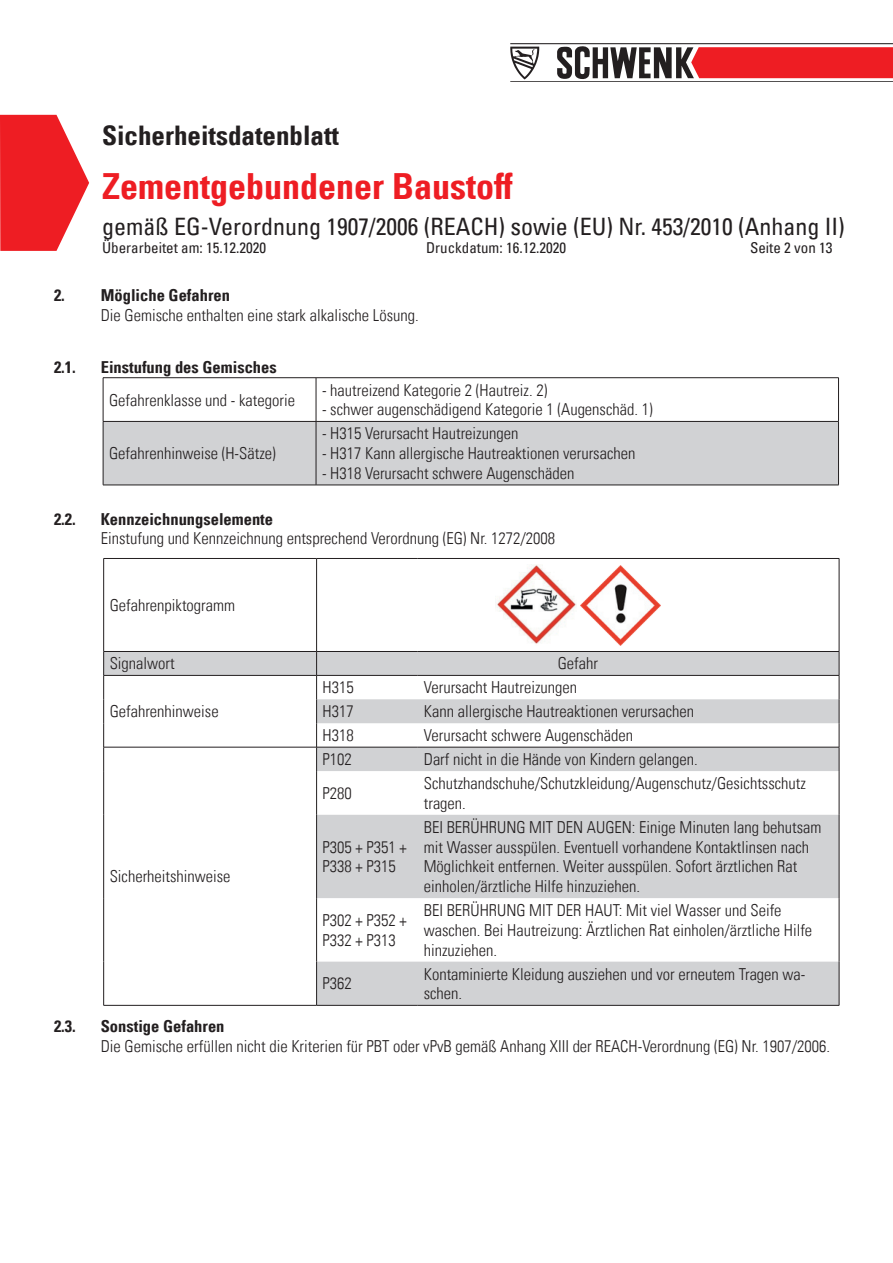
<style>
.page{position:relative;width:893px;height:1263px;background:#fff}
.page>*{position:absolute;margin:0;border:0;box-sizing:border-box;transform-origin:0 0}
.t1{font:36px "Univers Com 67 Bold Cond";color:#ee1d23}
.t2{font:27px "Univers Com 67 Bold Cond";color:#231f20}
.t3{font:condensed 24px "Univers Com 57";color:#231f20}
.t4{font:16.5px/19.8px "Univers Com 47 Light Cond";color:#231f20}
.t5{font:16.5px "Univers Com 67 Bold Cond";color:#231f20}
.t6{font:condensed 15px "Univers Com 57";color:#231f20}
</style>
<div class="page">
<hr style="left:510px;top:81px;width:383px;height:1px;background:#231f20">
<hr style="left:510px;top:43px;width:383px;height:1px;background:#231f20">
<svg style="left:510px;top:47px;width:29px;height:32px"></svg>
<svg style="left:557px;top:46px;width:336px;height:33px"></svg>
<svg style="left:0;top:115px;width:89px;height:136px"></svg>
<svg style="left:104px;top:378px;width:734px;height:43px"></svg>
<div style="left:104px;top:422px;width:734px;height:63px;background:#d1d2d4"></div>
<hr style="left:103px;top:377px;width:213px;height:1px;background:#231f20">
<hr style="left:103px;top:378px;width:1px;height:43px;background:#231f20">
<hr style="left:316px;top:377px;width:523px;height:1px;background:#231f20">
<hr style="left:316px;top:378px;width:1px;height:43px;background:#231f20">
<hr style="left:838px;top:378px;width:1px;height:43px;background:#231f20">
<hr style="left:103px;top:421px;width:213px;height:1px;background:#231f20">
<hr style="left:103px;top:422px;width:1px;height:63px;background:#231f20">
<hr style="left:316px;top:421px;width:523px;height:1px;background:#231f20">
<hr style="left:316px;top:422px;width:1px;height:63px;background:#231f20">
<hr style="left:838px;top:422px;width:1px;height:63px;background:#231f20">
<hr style="left:103px;top:485px;width:213px;height:1px;background:#231f20">
<hr style="left:316px;top:485px;width:523px;height:1px;background:#231f20">
<svg style="left:104px;top:559px;width:735px;height:92px"></svg>
<svg style="left:104px;top:652px;width:735px;height:353px"></svg>
<hr style="left:103px;top:558px;width:214px;height:1px;background:#231f20">
<hr style="left:103px;top:559px;width:1px;height:92px;background:#231f20">
<hr style="left:317px;top:558px;width:101px;height:1px;background:#231f20">
<hr style="left:316px;top:559px;width:1px;height:92px;background:#231f20">
<hr style="left:418px;top:558px;width:421px;height:1px;background:#231f20">
<hr style="left:839px;top:559px;width:1px;height:92px;background:#231f20">
<hr style="left:103px;top:651px;width:214px;height:1px;background:#231f20">
<hr style="left:103px;top:675px;width:214px;height:1px;background:#231f20">
<hr style="left:103px;top:747px;width:214px;height:1px;background:#231f20">
<svg style="left:103px;top:652px;width:1px;height:119px"></svg>
<hr style="left:103px;top:771px;width:1px;height:44px;background:#231f20">
<hr style="left:103px;top:815px;width:1px;height:83px;background:#231f20">
<hr style="left:103px;top:898px;width:1px;height:64px;background:#231f20">
<hr style="left:103px;top:962px;width:1px;height:43px;background:#231f20">
<hr style="left:103px;top:1005px;width:214px;height:1px;background:#231f20">
<hr style="left:317px;top:747px;width:101px;height:1px;background:#231f20">
<hr style="left:418px;top:747px;width:421px;height:1px;background:#231f20">
<hr style="left:316px;top:771px;width:1px;height:44px;background:#231f20">
<hr style="left:839px;top:771px;width:1px;height:44px;background:#231f20">
<hr style="left:316px;top:815px;width:1px;height:83px;background:#231f20">
<hr style="left:839px;top:815px;width:1px;height:83px;background:#231f20">
<hr style="left:316px;top:898px;width:1px;height:64px;background:#231f20">
<hr style="left:839px;top:898px;width:1px;height:64px;background:#231f20">
<hr style="left:316px;top:962px;width:1px;height:43px;background:#231f20">
<hr style="left:839px;top:962px;width:1px;height:43px;background:#231f20">
<hr style="left:317px;top:1005px;width:101px;height:1px;background:#231f20">
<hr style="left:418px;top:1005px;width:421px;height:1px;background:#231f20">
<hr style="left:317px;top:651px;width:101px;height:1px;background:#231f20">
<svg style="left:316px;top:652px;width:1px;height:119px"></svg>
<hr style="left:418px;top:651px;width:421px;height:1px;background:#231f20">
<hr style="left:317px;top:675px;width:101px;height:1px;background:#231f20">
<hr style="left:418px;top:675px;width:421px;height:1px;background:#231f20">
<svg style="left:839px;top:652px;width:1px;height:119px"></svg>
<img style="left:495px;top:564px;width:81px;height:81px">
<img style="left:581px;top:565px;width:80px;height:80px">
<h2 class="t2" style="left:102px;top:119px;width:239px">Sicherheitsdatenblatt</h2>
<h1 class="t1" style="left:102px;top:164px;width:412px">Zementgebundener Baustoff</h1>
<h3 class="t3" style="left:102px;top:211px;width:744px">gemäß EG-Verordnung 1907/2006 (REACH) sowie (EU) Nr. 453/2010 (Anhang II)</h3>
<p class="t6" style="left:102px;top:238px;width:166px">Überarbeitet am: 15.12.2020</p>
<p class="t6" style="left:426px;top:238px;width:141px">Druckdatum: 16.12.2020</p>
<p class="t6" style="left:750px;top:238px;width:84px">Seite 2 von 13</p>
<p class="t5" style="left:54px;top:285px;width:178px">2. Mögliche Gefahren</p>
<p class="t4" style="left:101px;top:305px;width:319px">Die Gemische enthalten eine stark alkalische Lösung.</p>
<p class="t5" style="left:54px;top:357px;width:23px">2.1.</p>
<p class="t5" style="left:101px;top:357px;width:177px">Einstufung des Gemisches</p>
<p class="t4" style="left:109px;top:390px;width:187px">Gefahrenklasse und - kategorie</p>
<p class="t4" style="left:109px;top:443px;width:168px">Gefahrenhinweise (H-Sätze)</p>
<p class="t4" style="left:322px;top:380px;width:227px">- hautreizend Kategorie 2 (Hautreiz. 2)</p>
<p class="t4" style="left:322px;top:400px;width:332px">- schwer augenschädigend Kategorie 1 (Augenschäd. 1)</p>
<p class="t4" style="left:322px;top:424px;width:198px">- H315 Verursacht Hautreizungen</p>
<p class="t4" style="left:322px;top:443px;width:315px">- H317 Kann allergische Hautreaktionen verursachen</p>
<p class="t4" style="left:322px;top:463px;width:254px">- H318 Verursacht schwere Augenschäden</p>
<p class="t5" style="left:54px;top:509px;width:23px">2.2.</p>
<p class="t5" style="left:101px;top:509px;width:174px">Kennzeichnungselemente</p>
<p class="t4" style="left:101px;top:529px;width:456px">Einstufung und Kennzeichnung entsprechend Verordnung (EG) Nr. 1272/2008</p>
<p class="t4" style="left:110px;top:595px;width:127px">Gefahrenpiktogramm</p>
<p class="t4" style="left:110px;top:654px;width:67px">Signalwort</p>
<p class="t4" style="left:558px;top:654px;width:42px">Gefahr</p>
<p class="t4" style="left:110px;top:701px;width:111px">Gefahrenhinweise</p>
<p class="t4" style="left:323px;top:678px;width:33px">H315</p>
<p class="t4" style="left:424px;top:678px;width:155px">Verursacht Hautreizungen</p>
<p class="t4" style="left:323px;top:701px;width:33px">H317</p>
<p class="t4" style="left:424px;top:701px;width:272px">Kann allergische Hautreaktionen verursachen</p>
<p class="t4" style="left:323px;top:725px;width:33px">H318</p>
<p class="t4" style="left:424px;top:725px;width:211px">Verursacht schwere Augenschäden</p>
<p class="t4" style="left:110px;top:866px;width:122px">Sicherheitshinweise</p>
<p class="t4" style="left:323px;top:749px;width:31px">P102</p>
<p class="t4" style="left:424px;top:749px;width:275px">Darf nicht in die Hände von Kindern gelangen.</p>
<p class="t4" style="left:323px;top:783px;width:31px">P280</p>
<p class="t4" style="left:424px;top:773px;width:384px">Schutzhandschuhe/Schutzkleidung/Augenschutz/Gesichtsschutz tragen.</p>
<p class="t4" style="left:323px;top:837px;width:86px">P305 + P351 +<br>P338 + P315</p>
<p class="t4" style="left:424px;top:817px;width:399px">BEI BERÜHRUNG MIT DEN AUGEN: Einige Minuten lang behutsam mit Wasser ausspülen. Eventuell vorhandene Kontaktlinsen nach Möglichkeit entfernen. Weiter ausspülen. Sofort ärztlichen Rat einholen/ärztliche Hilfe hinzuziehen.</p>
<p class="t4" style="left:323px;top:910px;width:86px">P302 + P352 +<br>P332 + P313</p>
<p class="t4" style="left:424px;top:900px;width:390px">BEI BERÜHRUNG MIT DER HAUT: Mit viel Wasser und Seife waschen. Bei Hautreizung: Ärztlichen Rat einholen/ärztliche Hilfe hinzuziehen.</p>
<p class="t4" style="left:323px;top:974px;width:31px">P362</p>
<p class="t4" style="left:424px;top:964px;width:383px">Kontaminierte Kleidung ausziehen und vor erneutem Tragen wa&shy;schen.</p>
<p class="t5" style="left:54px;top:1016px;width:23px">2.3.</p>
<p class="t5" style="left:101px;top:1016px;width:125px">Sonstige Gefahren</p>
<p class="t4" style="left:101px;top:1036px;width:731px">Die Gemische erfüllen nicht die Kriterien für PBT oder vPvB gemäß Anhang XIII der REACH-Verordnung (EG) Nr. 1907/2006.</p>
</div>
